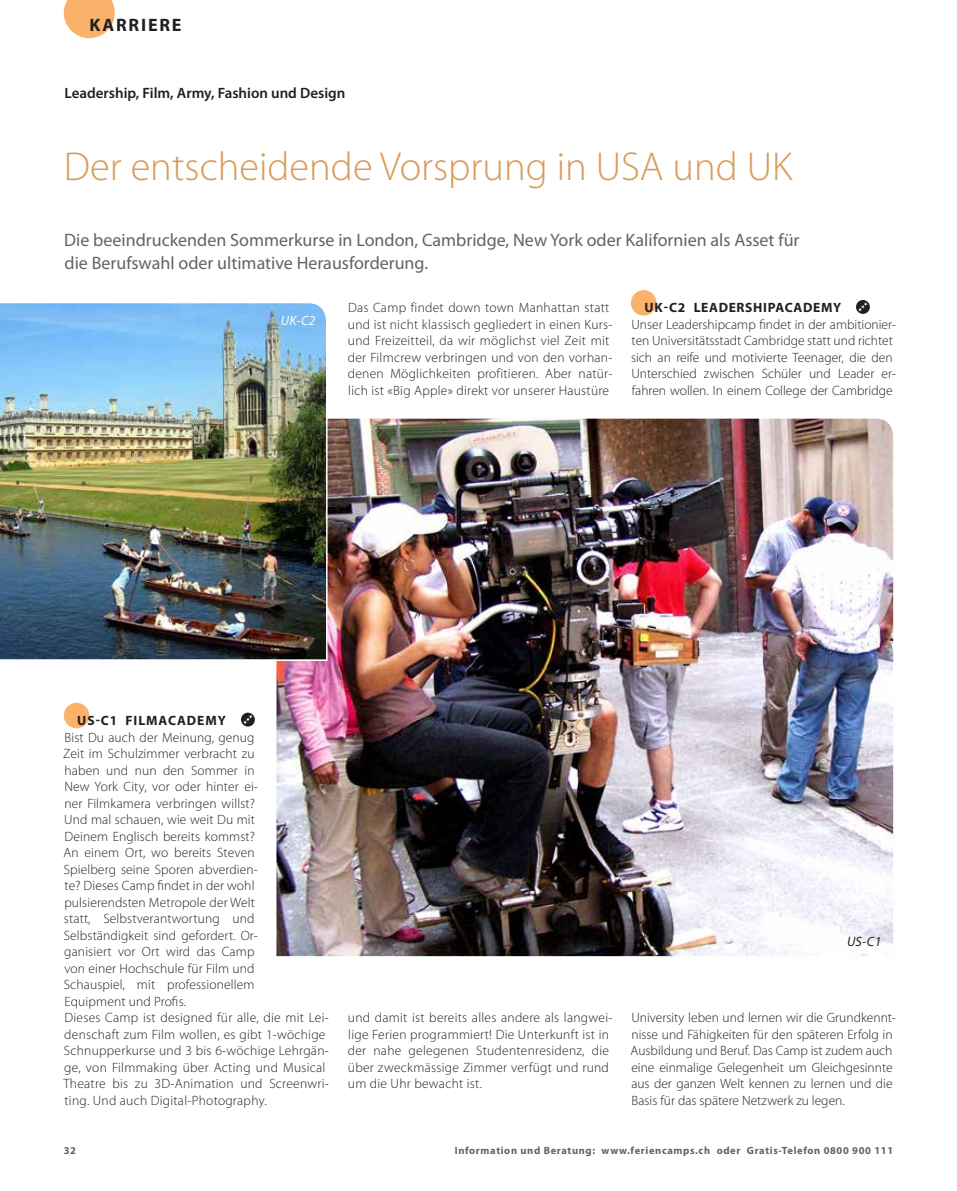
<style>
.page{position:relative;width:957px;height:1191px;background:#fff}
.page>*{position:absolute;margin:0;border:0;box-sizing:border-box;transform-origin:0 0}
.t1{font:300 40.5px "Myriad Pro";color:#d99b5c}
.t2{font:18px/22.5px "Myriad Pro";color:#636366}
.t3{font:700 18px "Myriad Pro";letter-spacing:.1em;color:#231f20}
.t4{font:600 15px "Myriad Pro";color:#231f20}
.t5{font:300 13.5px/16.5px "Myriad Pro";letter-spacing:.01em;color:#231f20}
.t6{font:700 13.5px "Myriad Pro";letter-spacing:.05em;color:#231f20}
.t7{font:700 13.5px "Myriad Pro";letter-spacing:.07em;color:#231f20}
.t8{font:italic 13.5px "Myriad Pro";color:#fff}
.t9{font:italic 13.5px "Myriad Pro";color:#231f20}
.t10{font:700 10.5px "Myriad Pro";letter-spacing:.06em;color:#636366}
</style>
<div class="page">
<svg style="left:64px;top:0;width:51px;height:38px;background:#fabd80"></svg>
<div style="left:64px;top:703px;width:25px;height:25px;background:#fab169;border-radius:50%"></div>
<svg style="left:241px;top:712px;width:14px;height:14px"></svg>
<svg style="left:243px;top:715px;width:10px;height:9px"></svg>
<div style="left:631px;top:290px;width:25px;height:26px;background:#fab169;border-radius:50%"></div>
<svg style="left:856px;top:300px;width:14px;height:14px"></svg>
<svg style="left:858px;top:302px;width:9px;height:10px"></svg>
<img style="left:276px;top:418px;width:617px;height:538px">
<img style="left:0;top:303px;width:328px;height:359px">
<h2 class="t3" style="left:89px;top:13px;width:94px">KARRIERE</h2>
<p class="t4" style="left:65px;top:83px;width:282px">Leadership, Film, Army, Fashion und Design</p>
<h1 class="t1" style="left:64px;top:142px;width:730px">Der entscheidende Vorsprung in USA und UK</h1>
<h2 class="t2" style="left:64px;top:229px;width:737px">Die beeindruckenden Sommerkurse in London, Cambridge, New York oder Kalifornien als Asset für die Berufswahl oder ultimative Herausforderung.</h2>
<p class="t8" style="left:281px;top:312px;width:36px">UK-C2</p>
<p class="t5" style="left:348px;top:299px;width:266px">Das Camp findet down town Manhattan statt und ist nicht klassisch gegliedert in einen Kurs&shy;und Freizeitteil, da wir möglichst viel Zeit mit der Filmcrew verbringen und von den vorhan&shy;denen Möglichkeiten profitieren. Aber natür&shy;lich ist «Big Apple» direkt vor unserer Haustüre</p>
<p class="t6" style="left:644px;top:299px;width:198px">UK-C2 LEADERSHIPACADEMY</p>
<p class="t5" style="left:631px;top:316px;width:266px">Unser Leadershipcamp findet in der ambitionier&shy;ten Universitätsstadt Cambridge statt und richtet sich an reife und motivierte Teenager, die den Unterschied zwischen Schüler und Leader er&shy;fahren wollen. In einem College der Cambridge</p>
<p class="t7" style="left:77px;top:711px;width:150px">US-C1 FILMACADEMY</p>
<p class="t5" style="left:63px;top:728px;width:267px">Bist Du auch der Meinung, genug<br>Zeit im Schulzimmer verbracht zu<br>haben und nun den Sommer in<br>New York City, vor oder hinter ei-<br>ner Filmkamera verbringen willst?<br>Und mal schauen, wie weit Du mit<br>Deinem Englisch bereits kommst?<br>An einem Ort, wo bereits Steven<br>Spielberg seine Sporen abverdien-<br>te? Dieses Camp findet in der wohl pulsierendsten Metropole der Welt<br>statt, Selbstverantwortung und Selbständigkeit sind gefordert. Or-<br>ganisiert vor Ort wird das Camp<br>von einer Hochschule für Film und<br>Schauspiel, mit professionellem<br>Equipment und Profis.<br>Dieses Camp ist designed für alle, die mit Lei&shy;denschaft zum Film wollen, es gibt 1-wöchige Schnupperkurse und 3 bis 6-wöchige Lehrgän&shy;ge, von Filmmaking über Acting und Musical Theatre bis zu 3D-Animation und Screenwri&shy;ting. Und auch Digital-Photography.</p>
<p class="t9" style="left:847px;top:932px;width:36px">US-C1</p>
<p class="t5" style="left:348px;top:1009px;width:266px">und damit ist bereits alles andere als langwei&shy;lige Ferien programmiert! Die Unterkunft ist in der nahe gelegenen Studentenresidenz, die über zweckmässige Zimmer verfügt und rund um die Uhr bewacht ist.</p>
<p class="t5" style="left:630px;top:1009px;width:267px">University leben und lernen wir die Grundkennt&shy;nisse und Fähigkeiten für den späteren Erfolg in Ausbildung und Beruf. Das Camp ist zudem auch eine einmalige Gelegenheit um Gleichgesinnte aus der ganzen Welt kennen zu lernen und die Basis für das spätere Netzwerk zu legen.</p>
<p class="t10" style="left:64px;top:1143px;width:14px">32</p>
<p class="t10" style="left:455px;top:1143px;width:440px">Information und Beratung: www.feriencamps.ch oder Gratis-Telefon 0800 900 111</p>
</div>
